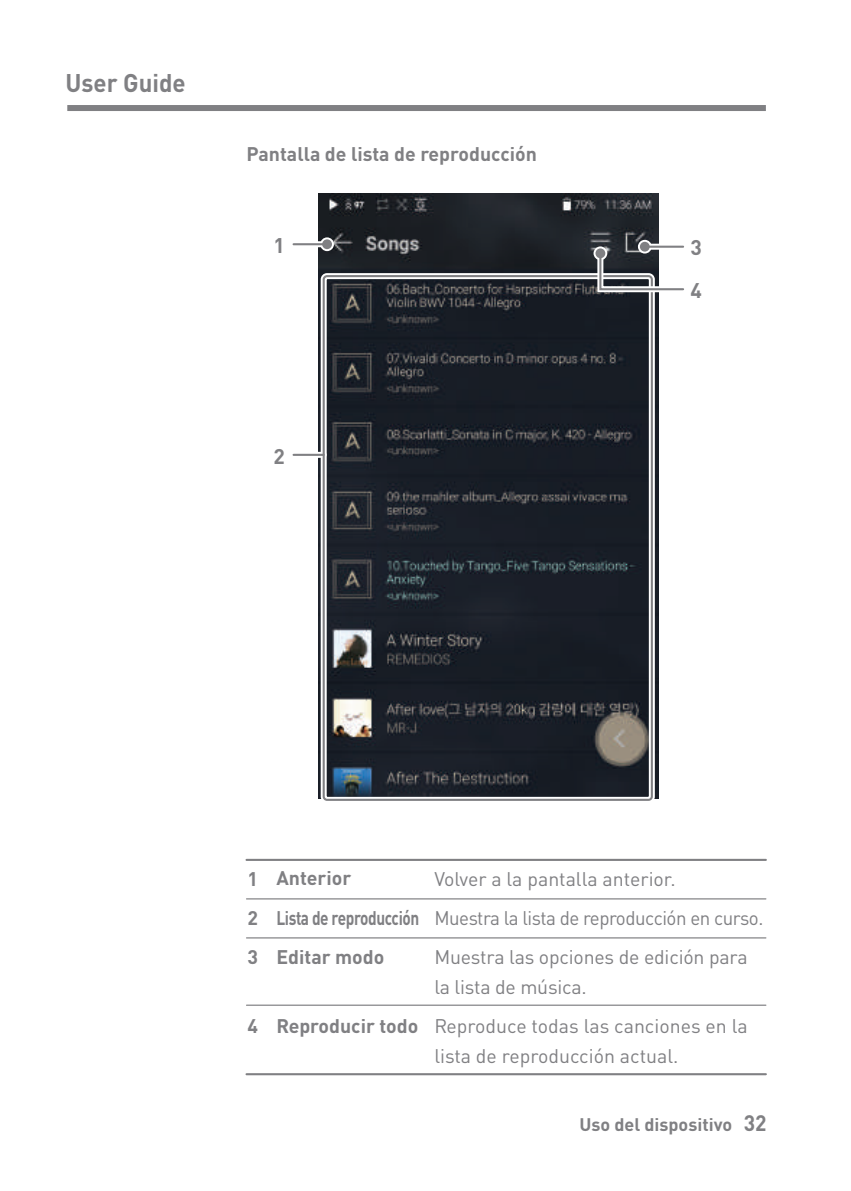
<style>
.page{position:relative;width:851px;height:1191px;background:#fff}
.page>*{position:absolute;margin:0;border:0;box-sizing:border-box;transform-origin:0 0}
.t1{font:700 25.2px "DINOT";color:#808083;scale:.95 1}
.t2{font:700 21px "DINOT";color:#808083}
.t3{font:19.5px/39px "DINOT";letter-spacing:-.01em;color:#808083}
.t4{font:700 19.5px/39px "DINOT";color:#808083;text-align:justify}
.t5{font:700 19.5px/39px "DINOT";letter-spacing:-.025em;color:#808083}
.t6{font:700 18px "DINOT";color:#808083}
.s1{font-size:22.2px}
</style>
<div class="page">
<img style="left:318px;top:194px;width:340px;height:604px">
<div style="left:320px;top:273px;width:334px;height:530px;border:6px solid #fff;border-radius:3px"></div>
<svg style="left:293px;top:452px;width:29px;height:6px"></svg>
<div style="left:322px;top:275px;width:330px;height:526px;border:2px solid #808083;border-radius:3px"></div>
<hr style="left:293px;top:454px;width:30px;height:2px;background:#808083">
<div style="left:67px;top:105px;width:698px;height:6px;background:#808083"></div>
<svg style="left:293px;top:241px;width:27px;height:6px"></svg>
<svg style="left:320px;top:237px;width:14px;height:14px"></svg>
<div style="left:322px;top:239px;width:10px;height:10px;background:#808083;border-radius:50%"></div>
<hr style="left:293px;top:243px;width:34px;height:2px;background:#808083">
<svg style="left:651px;top:244px;width:32px;height:5px"></svg>
<svg style="left:637px;top:240px;width:14px;height:13px"></svg>
<div style="left:639px;top:242px;width:10px;height:10px;background:#808083;border-radius:50%"></div>
<hr style="left:644px;top:246px;width:39px;height:2px;background:#808083">
<svg style="left:593px;top:246px;width:14px;height:14px"></svg>
<svg style="left:594px;top:249px;width:90px;height:46px"></svg>
<hr style="left:246px;top:1073px;width:519px;height:2px;background:#808083">
<hr style="left:246px;top:859px;width:519px;height:2px;background:#808083">
<hr style="left:246px;top:898px;width:519px;height:1px;background:#808083">
<hr style="left:246px;top:937px;width:519px;height:1px;background:#808083">
<hr style="left:246px;top:1004px;width:519px;height:1px;background:#808083">
<p class="t1" style="left:65px;top:66px;width:128px">User Guide</p>
<p class="t4" style="left:246px;top:134px;width:292px">Pantalla de lista de reproducción</p>
<p class="t2" style="left:273px;top:232px;width:13px">1</p>
<p class="t2" style="left:690px;top:234px;width:13px">3</p>
<p class="t2" style="left:273px;top:442px;width:13px">2</p>
<p class="t2" style="left:690px;top:277px;width:13px">4</p>
<p class="t4" style="left:247px;top:858px;width:12px">1<br>2<br>3</p>
<p class="t4" style="left:247px;top:1005px;width:12px">4</p>
<p class="t5" style="left:276px;top:858px;width:144px">Anterior<br>Lista de reproducción<br>Editar modo</p>
<p class="t4" style="left:276px;top:1005px;width:143px">Reproducir todo</p>
<p class="t3" style="left:434px;top:858px;width:330px">Volver a la pantalla anterior.<br>Muestra la lista de reproducción en curso.<br>Muestra las opciones de edición para</p>
<p class="t3" style="left:434px;top:966px;width:315px">la lista de música.<br>Reproduce todas las canciones en la</p>
<p class="t3" style="left:434px;top:1035px;width:245px">lista de reproducción actual.</p>
<p class="t6" style="left:579px;top:1112px;width:188px">Uso del dispositivo <span class="s1">32</span></p>
</div>
